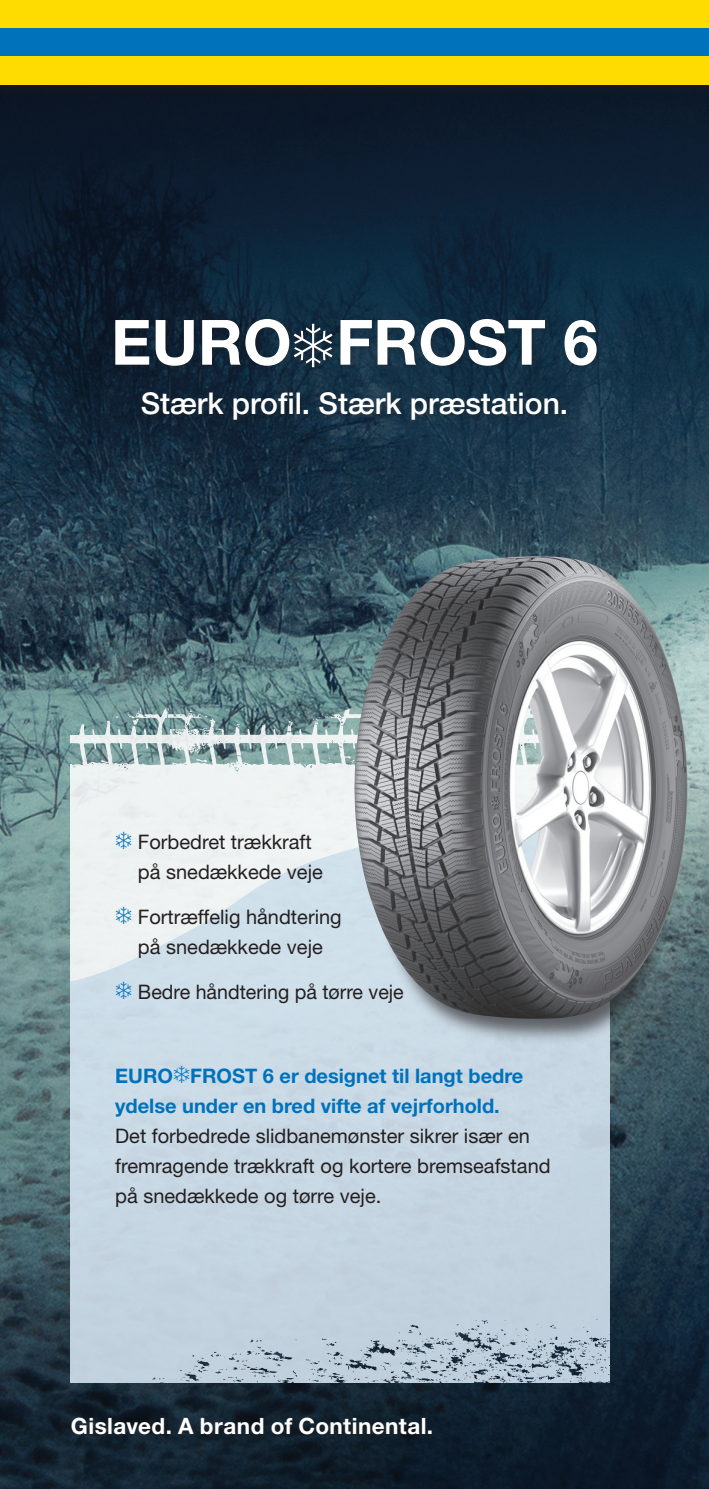
<style>
.page{position:relative;width:709px;height:1489px;background:#fff}
.page>*{position:absolute;margin:0;border:0;box-sizing:border-box;transform-origin:0 0}
._02_headline_22_bold{font:700 62.5px "Helvetica Neue LT Pro";color:#fff}
.Produktsubline_HelvN{font:500 30px "Helvetica Neue LT Pro";color:#fff}
.Produktsubline_HelvN-2{font:700 22.5px "Helvetica Neue LT Pro";letter-spacing:.02em;color:#fff}
.Copy_HelvNeueLT_Roma{font:20px/30px "Helvetica Neue LT Pro";color:#231f20}
.Copy_HelvNeueLT_Roma-2{font:700 20px/30px "Helvetica Neue LT Pro";color:#0072bc}
.s1{color:#0072bc}
</style>
<div class="page">
<img style="left:0;top:104px;width:709px;height:1384px">
<svg style="left:71px;top:703px;width:283px;height:96px"></svg>
<svg style="left:71px;top:799px;width:538px;height:583px;background:#cad8e3"></svg>
<div style="left:72px;top:1417px;width:363px;height:21px;background:#231f20;opacity:.45"></div>
<div style="left:369px;top:838px;width:314px;height:206px;background:#231f20;opacity:.65"></div>
<img style="left:354px;top:556px;width:333px;height:462px">
<div style="left:0;top:0;width:709px;height:104px;background:#0d1825"></div>
<div style="left:0;top:0;width:709px;height:28px;background:#ffdc01"></div>
<div style="left:0;top:28px;width:709px;height:29px;background:#0072bc"></div>
<div style="left:0;top:57px;width:709px;height:28px;background:#ffdc01"></div>
<div style="left:115px;top:317px;width:486px;height:109px;background:#231f20;opacity:.3"></div>
<p class="_02_headline_22_bold" style="left:111px;top:304px;width:488px">EURO❄FROST 6</p>
<p class="Produktsubline_HelvN" style="left:141px;top:386px;width:429px">Stærk profil. Stærk præstation.</p>
<p class="Copy_HelvNeueLT_Roma" style="left:138px;top:826px;width:186px;text-indent:-23px"><span class="s1">❄</span> Forbedret trækkraft på snedækkede veje</p>
<p class="Copy_HelvNeueLT_Roma" style="left:115px;top:901px;width:228px;text-align:center"><span class="s1">❄</span> Fortræffelig håndtering på snedækkede veje</p>
<p class="Copy_HelvNeueLT_Roma" style="left:115px;top:976px;width:290px"><span class="s1">❄</span> Bedre håndtering på tørre veje</p>
<p class="Copy_HelvNeueLT_Roma-2" style="left:115px;top:1059px;width:409px">EURO❄FROST 6 er designet til langt bedre ydelse under en bred vifte af vejrforhold.</p>
<p class="Copy_HelvNeueLT_Roma" style="left:115px;top:1120px;width:437px">Det forbedrede slidbanemønster sikrer især en fremragende trækkraft og kortere bremseafstand på snedækkede og tørre veje.</p>
<p class="Produktsubline_HelvN-2" style="left:71px;top:1411px;width:364px">Gislaved. A brand of Continental.</p>
</div>
